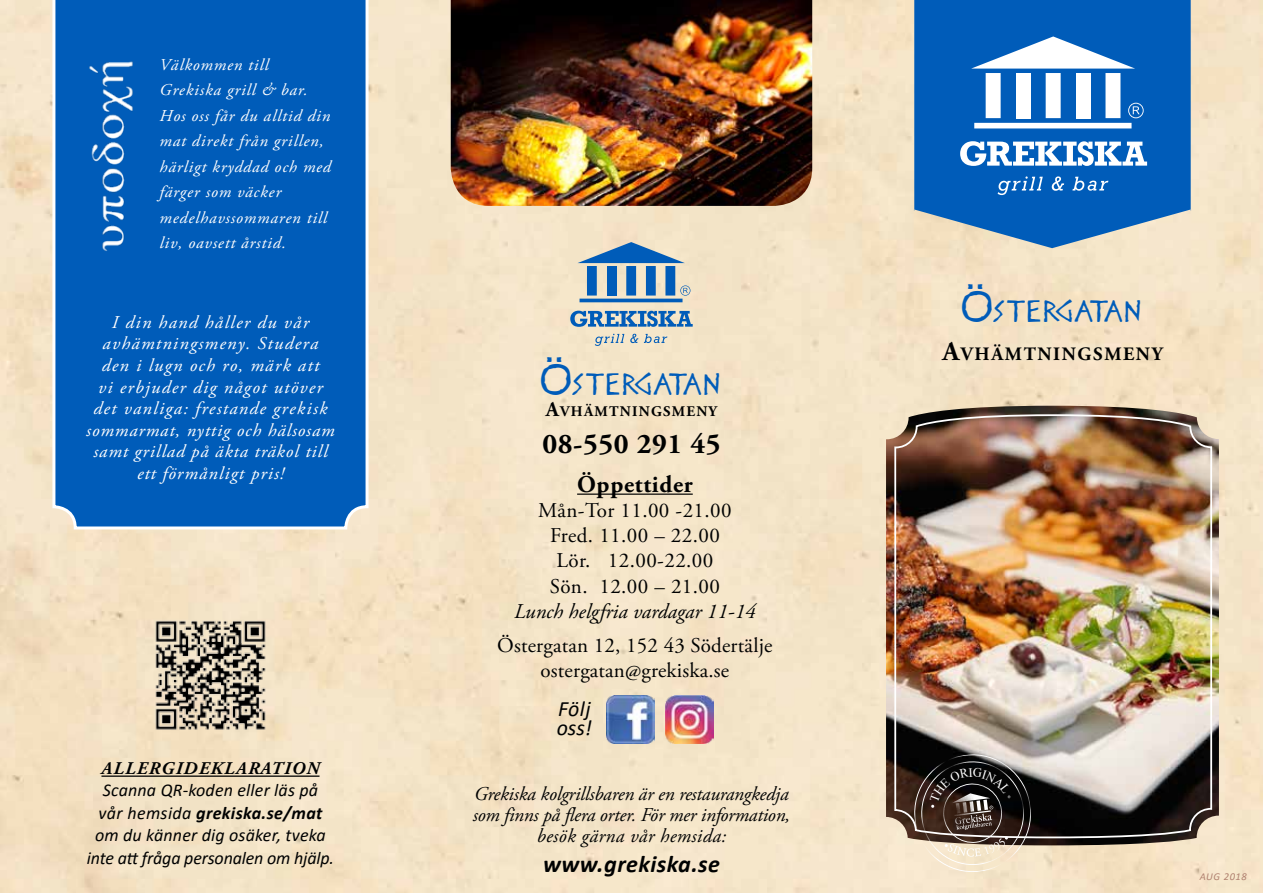
<style>
.page{position:relative;width:1263px;height:893px;background:#fff}
.page>*{position:absolute;margin:0;border:0;box-sizing:border-box;transform-origin:0 0}
.t1{font:700 28.5px "Adobe Garamond Pro";letter-spacing:.02em;color:#000101}
.t2{font:27.3px "Disney Heroic";letter-spacing:.03em;color:#005cb9}
.t3{font:italic 700 24px "Calibri";letter-spacing:.02em;color:#000101}
.t4{font:700 24px "Adobe Garamond Pro";letter-spacing:.03em;color:#000101}
.t5{font:italic 21.9px/18.8px "Calibri";letter-spacing:.005em;color:#000101}
.t6{font:21px/25.2px "Adobe Garamond Pro";letter-spacing:.01em;color:#000101;text-align:center}
.t7{font:italic 21px "Adobe Garamond Pro";color:#000101}
.t8{font:italic 19.5px/21px "Adobe Garamond Pro";letter-spacing:-.01em;color:#000101;text-align:center}
.t9{font:700 18.9px "Adobe Garamond Pro";letter-spacing:.085em;color:#000101}
.t10{font:italic 18px/21.6px "Adobe Garamond Pro";letter-spacing:.07em;color:#fff;text-align:center}
.t11{font:italic 18px/22.5px "Calibri";letter-spacing:.01em;color:#000101;text-align:center}
.t12{font:italic 700 17.85px "Adobe Garamond Pro";letter-spacing:.07em;color:#000101}
.t13{font:italic 16.5px/25.5px "Adobe Garamond Pro";letter-spacing:.05em;color:#fff}
.t14{font:700 14.7px "Adobe Garamond Pro";letter-spacing:.085em;color:#000101}
.t15{font:italic 10.5px "Calibri";letter-spacing:.06em;color:#af806f}
.s1{font-weight:700}
.s2{font-size:39px}
.s3{font-size:21px}
.s4{font-size:27px}
</style>
<div class="page">
<img style="left:0;top:0;width:1263px;height:893px">
<img style="left:451px;top:0;width:361px;height:206px">
<hr style="left:101px;top:775px;width:218px;height:2px;background:#000101">
<img style="left:154px;top:619px;width:113px;height:113px">
<svg style="left:577px;top:242px;width:108px;height:21px;background:#7ba1c0"></svg>
<div style="left:587px;top:266px;width:10px;height:30px;background:#005cb9"></div>
<div style="left:607px;top:266px;width:9px;height:30px;background:#005cb9"></div>
<div style="left:626px;top:266px;width:10px;height:30px;background:#005cb9"></div>
<div style="left:646px;top:266px;width:10px;height:30px;background:#005cb9"></div>
<div style="left:665px;top:266px;width:10px;height:30px;background:#005cb9"></div>
<hr style="left:579px;top:299px;width:103px;height:3px;background:#005cb9">
<svg style="left:680px;top:285px;width:10px;height:11px"></svg>
<svg style="left:570px;top:311px;width:123px;height:16px;background:#6796bf"></svg>
<svg style="left:595px;top:334px;width:29px;height:12px"></svg>
<svg style="left:630px;top:334px;width:8px;height:9px"></svg>
<svg style="left:644px;top:334px;width:23px;height:9px"></svg>
<div style="left:52px;top:0;width:317px;height:529px;background:#005cb9"></div>
<svg style="left:914px;top:0;width:277px;height:248px;background:#1a6aba"></svg>
<svg style="left:971px;top:36px;width:164px;height:33px"></svg>
<div style="left:986px;top:73px;width:15px;height:45px;background:#fff"></div>
<div style="left:1016px;top:73px;width:15px;height:45px;background:#fff"></div>
<div style="left:1046px;top:73px;width:15px;height:45px;background:#fff"></div>
<div style="left:1076px;top:73px;width:15px;height:45px;background:#fff"></div>
<div style="left:1105px;top:73px;width:15px;height:45px;background:#fff"></div>
<div style="left:974px;top:123px;width:157px;height:5px;background:#fff"></div>
<svg style="left:1128px;top:103px;width:16px;height:15px"></svg>
<svg style="left:960px;top:141px;width:187px;height:25px"></svg>
<svg style="left:997px;top:176px;width:46px;height:19px"></svg>
<svg style="left:1052px;top:176px;width:12px;height:15px"></svg>
<svg style="left:1072px;top:177px;width:36px;height:14px"></svg>
<img style="left:886px;top:406px;width:333px;height:439px">
<img style="left:893px;top:413px;width:320px;height:426px">
<img style="left:607px;top:695px;width:47px;height:48px">
<img style="left:665px;top:695px;width:48px;height:48px">
<img style="left:88px;top:59px;width:46px;height:195px">
<hr style="left:577px;top:494px;width:116px;height:1px;background:#000101">
<svg style="left:907px;top:748px;width:131px;height:131px;background:#72685e"></svg>
<p class="t13" style="left:160px;top:52px;width:173px">Välkommen till<br>Grekiska grill &amp; bar.<br>Hos oss får du alltid din mat direkt från grillen, härligt kryddad och med färger som väcker medelhavssommaren till liv, oavsett årstid.</p>
<p class="t10" style="left:86px;top:312px;width:250px">I din hand håller du vår avhämtningsmeny. Studera<br>den i lugn och ro, märk att<br>vi erbjuder dig något utöver det vanliga: frestande grekisk sommarmat, nyttig och hälsosam samt grillad på äkta träkol till ett förmånligt pris!</p>
<p class="t12" style="left:101px;top:758px;width:220px">ALLERGIDEKLARATION</p>
<p class="t11" style="left:87px;top:778px;width:249px">Scanna QR-koden eller läs på<br>vår hemsida <span class="s1">grekiska.se/mat </span>om du känner dig osäker, tveka inte att fråga personalen om hjälp.</p>
<h2 class="t2" style="left:540px;top:367px;width:185px"><span class="s2">Ö</span>STERGATAN</h2>
<p class="t14" style="left:546px;top:402px;width:173px"><span class="s3">A</span>VHÄMTNINGSMENY</p>
<h1 class="t1" style="left:542px;top:428px;width:180px">08-550 291 45</h1>
<h3 class="t4" style="left:577px;top:470px;width:117px">Öppettider</h3>
<p class="t6" style="left:538px;top:498px;width:195px">Mån-Tor 11.00 -21.00<br>Fred. 11.00 – 22.00<br>Lör. 12.00-22.00<br>Sön. 12.00 – 21.00</p>
<p class="t7" style="left:514px;top:598px;width:243px">Lunch helgfria vardagar 11-14</p>
<p class="t6" style="left:497px;top:633px;width:277px">Östergatan 12, 152 43 Södertälje ostergatan@grekiska.se</p>
<p class="t5" style="left:557px;top:699px;width:37px">Följ oss!</p>
<p class="t8" style="left:473px;top:784px;width:319px">Grekiska kolgrillsbaren är en restaurangkedja som finns på flera orter. För mer information, besök gärna vår hemsida:</p>
<h3 class="t3" style="left:543px;top:847px;width:178px">www.grekiska.se</h3>
<h2 class="t2" style="left:961px;top:294px;width:185px"><span class="s2">Ö</span>STERGATAN</h2>
<p class="t9" style="left:942px;top:343px;width:222px"><span class="s4">A</span>VHÄMTNINGSMENY</p>
<p class="t15" style="left:1200px;top:869px;width:49px">AUG 2018</p>
</div>
